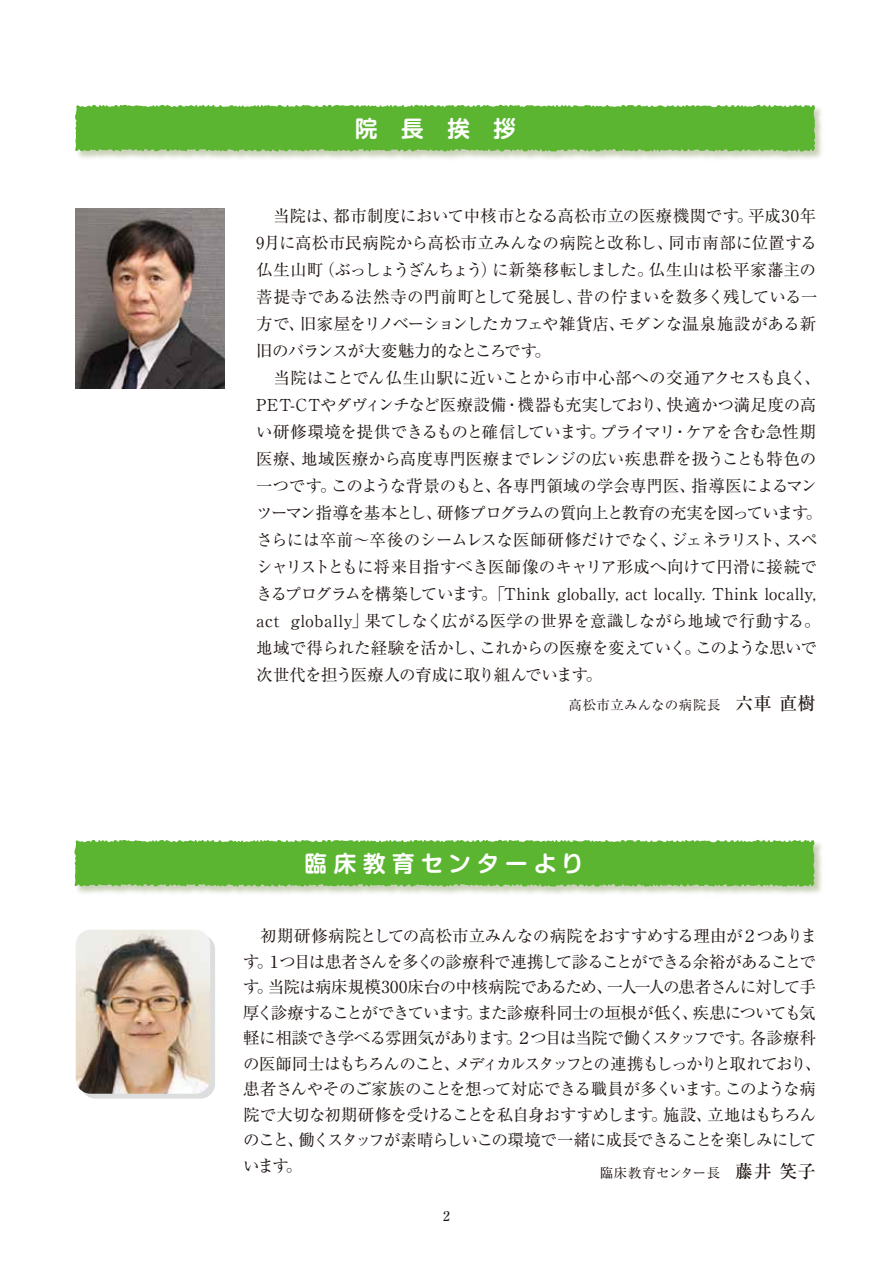
<style>
.page{position:relative;width:893px;height:1263px;background:#fff}
.page>*{position:absolute;margin:0;border:0;box-sizing:border-box;transform-origin:0 0}
.t1{font:700 22.5px "Shin M Go Pro De";letter-spacing:.27em;color:#fff}
.t2{font:700 22.5px "Shin M Go Pro De";letter-spacing:.295em;color:#fff}
.t3{font:16.5px/27px "Ryumin Pro";letter-spacing:-.03em;color:#221815}
.t4{font:16.5px/25.5px "Ryumin Pro";letter-spacing:-.055em;color:#221815}
.t5{font:13.5px "Ryumin Pro";letter-spacing:.025em;color:#221815}
.t6{font:500 13.5px "Ryumin Pro";color:#221815}
.s1{font-weight:500;font-size:18px}
</style>
<div class="page">
<div style="left:81px;top:935px;width:134px;height:163px;background:#dcdddd;border-radius:15px"></div>
<img style="left:76px;top:930px;width:134px;height:164px">
<img style="left:76px;top:208px;width:148px;height:181px">
<img style="left:77px;top:839px;width:745px;height:55px">
<svg style="left:74px;top:840px;width:740px;height:47px;background:#64b73b"></svg>
<img style="left:78px;top:104px;width:744px;height:55px">
<svg style="left:75px;top:105px;width:740px;height:47px;background:#63b73a"></svg>
<h1 class="t2" style="left:355px;top:110px;width:162px">院長挨拶</h1>
<p class="t3" style="left:256px;top:202px;width:567px">　当院は、都市制度において中核市となる高松市立の医療機関です。平成30年9月に高松市民病院から高松市立みんなの病院と改称し、同市南部に位置する仏生山町（ぶっしょうざんちょう）に新築移転しました。仏生山は松平家藩主の菩提寺である法然寺の門前町として発展し、昔の佇まいを数多く残している一方で、旧家屋をリノベーションしたカフェや雑貨店、モダンな温泉施設がある新旧のバランスが大変魅力的なところです。<br>　当院はことでん仏生山駅に近いことから市中心部への交通アクセスも良く、PET-CTやダヴィンチなど医療設備・機器も充実しており、快適かつ満足度の高い研修環境を提供できるものと確信しています。プライマリ・ケアを含む急性期医療、地域医療から高度専門医療までレンジの広い疾患群を扱うことも特色の一つです。このような背景のもと、各専門領域の学会専門医、指導医によるマンツーマン指導を基本とし、研修プログラムの質向上と教育の充実を図っています。さらには卒前～卒後のシームレスな医師研修だけでなく、ジェネラリスト、スペシャリストともに将来目指すべき医師像のキャリア形成へ向けて円滑に接続できるプログラムを構築しています。「Think globally, act locally. Think locally, act globally」果てしなく広がる医学の世界を意識しながら地域で行動する。地域で得られた経験を活かし、これからの医療を変えていく。このような思いで次世代を担う医療人の育成に取り組んでいます。</p>
<p class="t5" style="left:569px;top:694px;width:249px">高松市立みんなの病院長　<span class="s1">六車 直樹</span></p>
<h1 class="t1" style="left:304px;top:845px;width:281px">臨床教育センターより</h1>
<p class="t4" style="left:243px;top:922px;width:580px;text-indent:17px">初期研修病院としての高松市立みんなの病院をおすすめする理由が２つあります。１つ目は患者さんを多くの診療科で連携して診ることができる余裕があることです。当院は病床規模300床台の中核病院であるため、一人一人の患者さんに対して手厚く診療することができています。また診療科同士の垣根が低く、疾患についても気軽に相談でき学べる雰囲気があります。２つ目は当院で働くスタッフです。各診療科の医師同士はもちろんのこと、メディカルスタッフとの連携もしっかりと取れており、患者さんやそのご家族のことを想って対応できる職員が多くいます。このような病院で大切な初期研修を受けることを私自身おすすめします。施設、立地はもちろんのこと、働くスタッフが素晴らしいこの環境で一緒に成長できることを楽しみにしています。</p>
<p class="t5" style="left:600px;top:1163px;width:217px">臨床教育センター長　<span class="s1">藤井 笑子</span></p>
<p class="t6" style="left:443px;top:1205px;width:8px">2</p>
</div>
